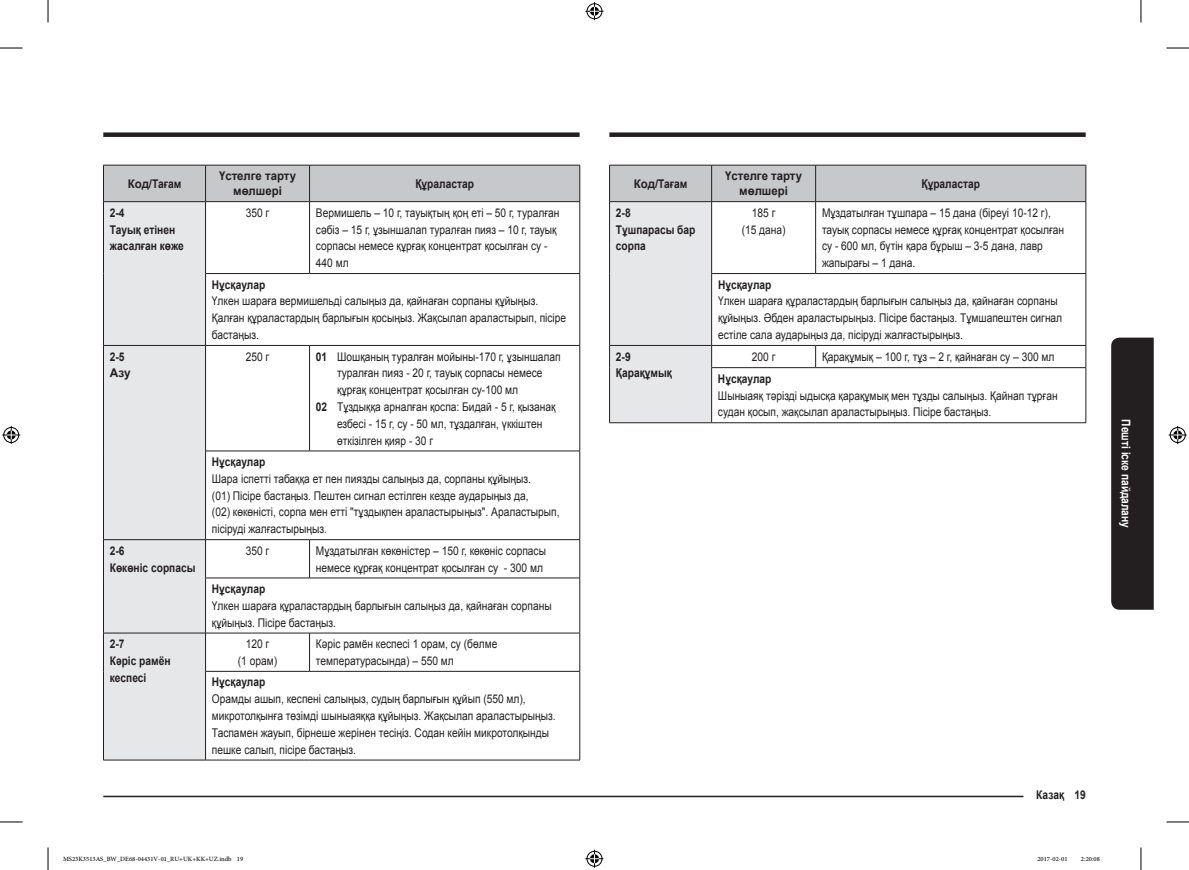
<style>
.page{position:relative;width:1189px;height:870px;background:#fff}
.page>*{position:absolute;margin:0;border:0;box-sizing:border-box;transform-origin:0 0}
.t1{font:12px/16.8px "Arial";color:#231f20;scale:.85 1}
.t2{font:700 12px/16.8px "Arial";color:#231f20;scale:.85 1}
.t3{font:700 12px/15px "Arial";color:#231f20;text-align:center;scale:.95 1}
.t4{font:700 12px "Arial";color:#fff;scale:.85 1}
.t5{font:700 12px "Arial";color:#231f20;scale:.96 1}
.t6{font:9px "Adobe Arabic";color:#000}
.s1{font-weight:700}
</style>
<div class="page">
<hr style="left:103px;top:796px;width:936px;height:1px;background:#231f20">
<div style="left:1023px;top:786px;width:62px;height:15px;background:#fff"></div>
<div style="left:1111px;top:338px;width:43px;height:272px;background:#231f20"></div>
<div style="left:103px;top:132px;width:477px;height:5px;background:#231f20"></div>
<div style="left:609px;top:132px;width:476px;height:5px;background:#231f20"></div>
<svg style="left:609px;top:165px;width:477px;height:258px"></svg>
<hr style="left:609px;top:368px;width:1px;height:55px;background:#231f20">
<hr style="left:711px;top:367px;width:104px;height:1px;background:#231f20">
<hr style="left:711px;top:368px;width:1px;height:55px;background:#231f20">
<hr style="left:815px;top:367px;width:271px;height:1px;background:#231f20">
<hr style="left:712px;top:422px;width:103px;height:1px;background:#231f20">
<hr style="left:815px;top:422px;width:271px;height:1px;background:#231f20">
<div style="left:104px;top:166px;width:475px;height:35px;background:#c7c8ca"></div>
<div style="left:104px;top:202px;width:101px;height:558px;background:#e6e7e9"></div>
<hr style="left:579px;top:274px;width:1px;height:71px;background:#231f20">
<hr style="left:579px;top:451px;width:1px;height:88px;background:#231f20">
<hr style="left:579px;top:578px;width:1px;height:55px;background:#231f20">
<hr style="left:579px;top:671px;width:1px;height:89px;background:#231f20">
<hr style="left:103px;top:165px;width:103px;height:1px;background:#231f20">
<hr style="left:103px;top:165px;width:1px;height:36px;background:#231f20">
<hr style="left:206px;top:165px;width:104px;height:1px;background:#231f20">
<hr style="left:205px;top:165px;width:1px;height:36px;background:#231f20">
<hr style="left:310px;top:165px;width:270px;height:1px;background:#231f20">
<hr style="left:309px;top:165px;width:1px;height:36px;background:#231f20">
<hr style="left:579px;top:165px;width:1px;height:36px;background:#231f20">
<hr style="left:103px;top:201px;width:103px;height:1px;background:#231f20">
<hr style="left:206px;top:201px;width:104px;height:1px;background:#231f20">
<hr style="left:310px;top:201px;width:270px;height:1px;background:#231f20">
<hr style="left:103px;top:202px;width:1px;height:72px;background:#231f20">
<hr style="left:205px;top:202px;width:1px;height:71px;background:#231f20">
<hr style="left:309px;top:202px;width:1px;height:71px;background:#231f20">
<hr style="left:579px;top:202px;width:1px;height:71px;background:#231f20">
<hr style="left:103px;top:274px;width:1px;height:71px;background:#231f20">
<hr style="left:205px;top:273px;width:105px;height:1px;background:#231f20">
<hr style="left:205px;top:274px;width:1px;height:71px;background:#231f20">
<hr style="left:310px;top:273px;width:270px;height:1px;background:#231f20">
<hr style="left:103px;top:345px;width:103px;height:1px;background:#231f20">
<hr style="left:103px;top:346px;width:1px;height:105px;background:#231f20">
<hr style="left:206px;top:345px;width:104px;height:1px;background:#231f20">
<hr style="left:205px;top:346px;width:1px;height:105px;background:#231f20">
<hr style="left:310px;top:345px;width:270px;height:1px;background:#231f20">
<hr style="left:309px;top:346px;width:1px;height:105px;background:#231f20">
<hr style="left:579px;top:346px;width:1px;height:105px;background:#231f20">
<hr style="left:103px;top:451px;width:1px;height:88px;background:#231f20">
<hr style="left:205px;top:451px;width:105px;height:1px;background:#231f20">
<hr style="left:205px;top:451px;width:1px;height:88px;background:#231f20">
<hr style="left:310px;top:451px;width:270px;height:1px;background:#231f20">
<hr style="left:103px;top:539px;width:103px;height:1px;background:#231f20">
<hr style="left:103px;top:540px;width:1px;height:38px;background:#231f20">
<hr style="left:206px;top:539px;width:104px;height:1px;background:#231f20">
<hr style="left:205px;top:540px;width:1px;height:38px;background:#231f20">
<hr style="left:310px;top:539px;width:270px;height:1px;background:#231f20">
<hr style="left:309px;top:540px;width:1px;height:38px;background:#231f20">
<hr style="left:579px;top:540px;width:1px;height:38px;background:#231f20">
<hr style="left:103px;top:578px;width:1px;height:55px;background:#231f20">
<hr style="left:205px;top:578px;width:105px;height:1px;background:#231f20">
<hr style="left:205px;top:578px;width:1px;height:55px;background:#231f20">
<hr style="left:310px;top:578px;width:270px;height:1px;background:#231f20">
<hr style="left:103px;top:633px;width:103px;height:1px;background:#231f20">
<hr style="left:103px;top:633px;width:1px;height:38px;background:#231f20">
<hr style="left:206px;top:633px;width:104px;height:1px;background:#231f20">
<hr style="left:205px;top:633px;width:1px;height:38px;background:#231f20">
<hr style="left:310px;top:633px;width:270px;height:1px;background:#231f20">
<hr style="left:309px;top:633px;width:1px;height:38px;background:#231f20">
<hr style="left:579px;top:633px;width:1px;height:38px;background:#231f20">
<hr style="left:103px;top:671px;width:1px;height:89px;background:#231f20">
<hr style="left:205px;top:671px;width:105px;height:1px;background:#231f20">
<hr style="left:205px;top:671px;width:1px;height:89px;background:#231f20">
<hr style="left:310px;top:671px;width:270px;height:1px;background:#231f20">
<hr style="left:103px;top:760px;width:103px;height:1px;background:#231f20">
<hr style="left:206px;top:760px;width:104px;height:1px;background:#231f20">
<hr style="left:310px;top:760px;width:270px;height:1px;background:#231f20">
<svg style="left:0;top:48px;width:22px;height:1px"></svg>
<svg style="left:1166px;top:48px;width:23px;height:1px"></svg>
<svg style="left:0;top:822px;width:22px;height:1px"></svg>
<svg style="left:1166px;top:822px;width:23px;height:1px"></svg>
<svg style="left:48px;top:0;width:1px;height:22px"></svg>
<svg style="left:48px;top:847px;width:1px;height:23px"></svg>
<svg style="left:1141px;top:0;width:1px;height:22px"></svg>
<svg style="left:1141px;top:847px;width:1px;height:23px"></svg>
<svg style="left:585px;top:2px;width:18px;height:18px"></svg>
<svg style="left:585px;top:850px;width:18px;height:18px"></svg>
<svg style="left:2px;top:426px;width:18px;height:18px"></svg>
<svg style="left:1169px;top:426px;width:18px;height:18px"></svg>
<p class="t5" style="left:128px;top:176px;width:57px">Код/Тағам</p>
<p class="t3" style="left:219px;top:169px;width:83px">Үстелге тарту мөлшері</p>
<p class="t2" style="left:415px;top:175px;width:70px">Құраластар</p>
<p class="t2" style="left:110px;top:204px;width:89px">2-4<br>Тауық етінен жасалған көже</p>
<p class="t1" style="left:246px;top:204px;width:29px">350 г</p>
<p class="t1" style="left:316px;top:204px;width:288px">Вермишель – 10 г, тауықтың қоң еті – 50 г, туралған сәбіз – 15 г, ұзыншалап туралған пияз – 10 г, тауық сорпасы немесе құрғақ концентрат қосылған су - 440 мл</p>
<p class="t2" style="left:212px;top:276px;width:64px">Нұсқаулар</p>
<p class="t1" style="left:212px;top:293px;width:418px">Үлкен шараға вермишельді салыңыз да, қайнаған сорпаны құйыңыз.<br>Қалған құраластардың барлығын қосыңыз. Жақсылап араластырып, пісіре бастаңыз.</p>
<p class="t2" style="left:110px;top:348px;width:26px">2-5<br>Азу</p>
<p class="t1" style="left:246px;top:348px;width:29px">250 г</p>
<p class="t1" style="left:316px;top:348px;width:289px"><span class="s1">01</span> Шошқаның туралған мойыны-170 г, ұзыншалап</p>
<p class="t1" style="left:337px;top:365px;width:243px">туралған пияз - 20 г, тауық сорпасы немесе</p>
<p class="t1" style="left:337px;top:382px;width:214px">құрғақ концентрат қосылған су-100 мл</p>
<p class="t1" style="left:316px;top:398px;width:283px"><span class="s1">02</span> Тұздыққа арналған қоспа: Бидай - 5 г, қызанақ</p>
<p class="t1" style="left:337px;top:415px;width:243px">езбесі - 15 г, су - 50 мл, тұздалған, үккіштен</p>
<p class="t1" style="left:337px;top:432px;width:114px">өткізілген қияр - 30 г</p>
<p class="t2" style="left:212px;top:454px;width:64px">Нұсқаулар</p>
<p class="t1" style="left:212px;top:470px;width:410px">Шара іспетті табаққа ет пен пиязды салыңыз да, сорпаны құйыңыз.<br>(01) Пісіре бастаңыз. Пештен сигнал естілген кезде аударыңыз да,<br>(02) көкөністі, сорпа мен етті "тұздықпен араластырыңыз". Араластырып, пісіруді жалғастырыңыз.</p>
<p class="t2" style="left:110px;top:542px;width:102px">2-6<br>Көкөніс сорпасы</p>
<p class="t1" style="left:246px;top:542px;width:29px">350 г</p>
<p class="t1" style="left:316px;top:542px;width:272px">Мұздатылған көкөністер – 150 г, көкөніс сорпасы немесе құрғақ концентрат қосылған су - 300 мл</p>
<p class="t2" style="left:212px;top:581px;width:64px">Нұсқаулар</p>
<p class="t1" style="left:212px;top:597px;width:401px">Үлкен шараға құраластардың барлығын салыңыз да, қайнаған сорпаны құйыңыз. Пісіре бастаңыз.</p>
<p class="t2" style="left:110px;top:636px;width:73px">2-7<br>Кәріс рамён кеспесі</p>
<p class="t1" style="left:238px;top:636px;width:48px;text-align:center">120 г<br>(1 орам)</p>
<p class="t1" style="left:316px;top:636px;width:215px">Кәріс рамён кеспесі 1 орам, су (бөлме температурасында) – 550 мл</p>
<p class="t2" style="left:212px;top:674px;width:64px">Нұсқаулар</p>
<p class="t1" style="left:212px;top:691px;width:406px">Орамды ашып, кеспені салыңыз, судың барлығын құйып (550 мл), микротолқынға төзімді шыныаяққа құйыңыз. Жақсылап араластырыңыз.<br>Таспамен жауып, бірнеше жерінен тесіңіз. Содан кейін микротолқынды пешке салып, пісіре бастаңыз.</p>
<p class="t5" style="left:634px;top:176px;width:57px">Код/Тағам</p>
<p class="t3" style="left:725px;top:169px;width:83px">Үстелге тарту мөлшері</p>
<p class="t2" style="left:921px;top:175px;width:70px">Құраластар</p>
<p class="t2" style="left:616px;top:204px;width:95px">2-8<br>Тұшпарасы бар сорпа</p>
<p class="t1" style="left:742px;top:204px;width:53px;text-align:center">185 г<br>(15 дана)</p>
<p class="t1" style="left:822px;top:204px;width:286px">Мұздатылған тұшпара – 15 дана (біреуі 10-12 г), тауық сорпасы немесе құрғақ концентрат қосылған су - 600 мл, бүтін қара бұрыш – 3-5 дана, лавр жапырағы – 1 дана.</p>
<p class="t2" style="left:718px;top:276px;width:64px">Нұсқаулар</p>
<p class="t1" style="left:718px;top:293px;width:406px">Үлкен шараға құраластардың барлығын салыңыз да, қайнаған сорпаны құйыңыз. Әбден араластырыңыз. Пісіре бастаңыз. Тұмшапештен сигнал естіле сала аударыңыз да, пісіруді жалғастырыңыз.</p>
<p class="t2" style="left:616px;top:348px;width:67px">2-9<br>Қарақұмық</p>
<p class="t1" style="left:752px;top:348px;width:29px">200 г</p>
<p class="t1" style="left:822px;top:348px;width:275px">Қарақұмық – 100 г, тұз – 2 г, қайнаған су – 300 мл</p>
<p class="t2" style="left:718px;top:370px;width:64px">Нұсқаулар</p>
<p class="t1" style="left:718px;top:387px;width:401px">Шыныаяқ тәрізді ыдысқа қарақұмық мен тұзды салыңыз. Қайнап тұрған судан қосып, жақсылап араластырыңыз. Пісіре бастаңыз.</p>
<p class="t4" style="left:1134px;top:419px;width:129px;rotate:90deg">Пешті іске пайдалану</p>
<p class="t2" style="left:1036px;top:786px;width:60px">Казақ 19</p>
<p class="t6" style="left:63px;top:853px;width:182px">MS23K3513AS_BW_DE68-04431V-01_RU+UK+KK+UZ.indb 19</p>
<p class="t6" style="left:1037px;top:853px;width:32px">2017-02-01</p>
<p class="t6" style="left:1081px;top:853px;width:20px">2:20:08</p>
</div>
